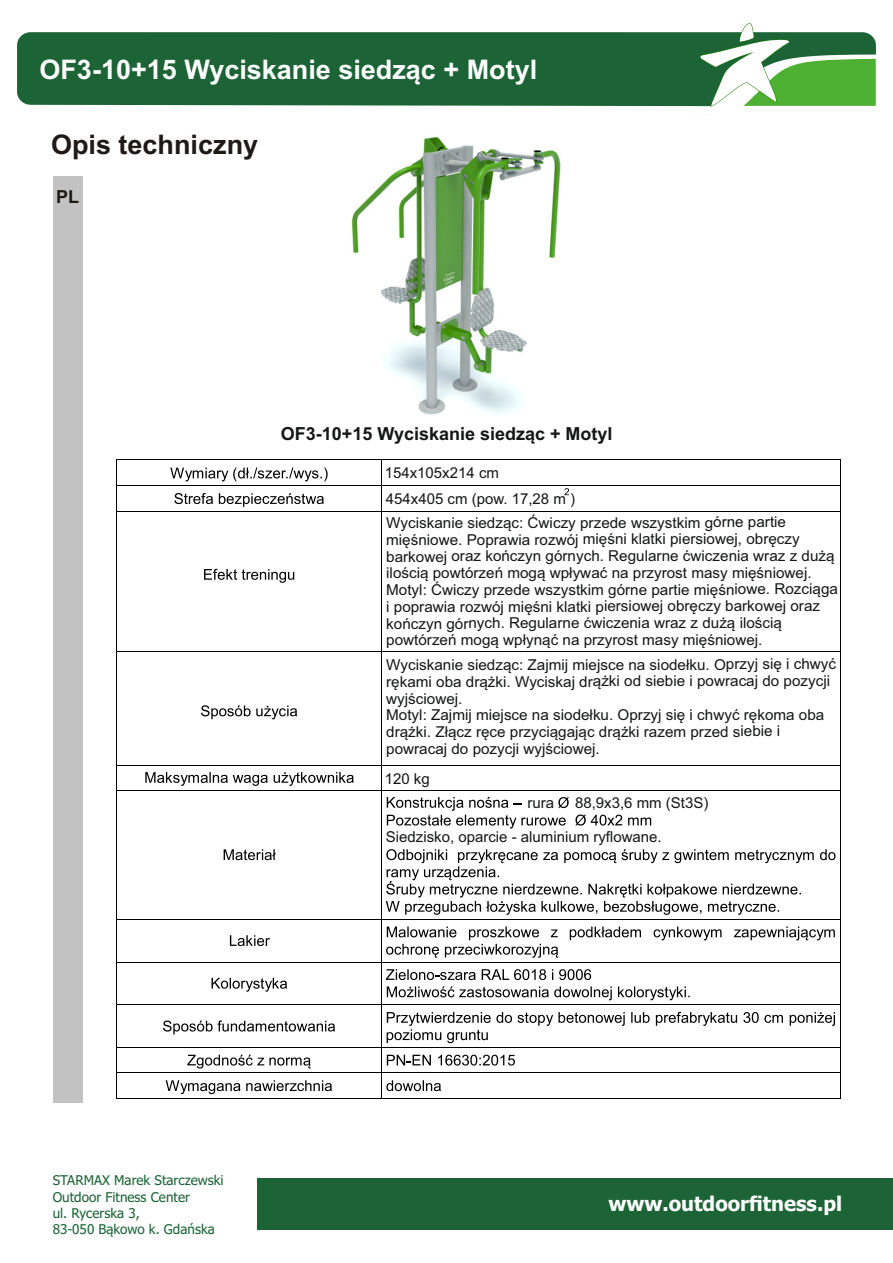
<style>
.page{position:relative;width:893px;height:1263px;background:#fff}
.page>*{position:absolute;margin:0;border:0;box-sizing:border-box;transform-origin:0 0}
.t1{font:700 27px "Arial";color:#fff}
.t2{font:700 27px "Arial";color:#1f1a17}
.t3{font:700 20.25px "Tahoma";color:#fff}
.t4{font:700 18px "Arial";color:#151616}
.t5{font:700 18px "Arial";color:#1f1a17}
.t6{font:15px/16.8px "Arial";color:#151616}
.t7{font:13.5px/16.2px "Tahoma";color:#1c6336}
</style>
<div class="page">
<img style="left:182px;top:136px;width:529px;height:324px">
<div style="left:257px;top:1178px;width:636px;height:52px;background:#1c6336"></div>
<div style="left:53px;top:176px;width:30px;height:927px;background:#c2c2c2"></div>
<svg style="left:170px;top:467px;width:158px;height:14px"></svg>
<hr style="left:117px;top:460px;width:264px;height:1px;background:#000">
<hr style="left:382px;top:460px;width:458px;height:1px;background:#000">
<svg style="left:174px;top:493px;width:150px;height:14px"></svg>
<svg style="left:564px;top:488px;width:5px;height:7px"></svg>
<hr style="left:117px;top:486px;width:264px;height:1px;background:#000">
<hr style="left:382px;top:486px;width:458px;height:1px;background:#000">
<svg style="left:204px;top:569px;width:90px;height:14px"></svg>
<hr style="left:117px;top:511px;width:264px;height:1px;background:#000">
<svg style="left:381px;top:460px;width:1px;height:55px"></svg>
<hr style="left:382px;top:511px;width:458px;height:1px;background:#000">
<svg style="left:840px;top:460px;width:1px;height:55px"></svg>
<hr style="left:117px;top:515px;width:1px;height:153px;background:#000">
<hr style="left:381px;top:515px;width:1px;height:154px;background:#000">
<hr style="left:840px;top:515px;width:1px;height:153px;background:#000">
<svg style="left:201px;top:705px;width:96px;height:14px"></svg>
<hr style="left:117px;top:652px;width:264px;height:1px;background:#000">
<hr style="left:382px;top:652px;width:458px;height:1px;background:#000">
<hr style="left:117px;top:648px;width:1px;height:185px;background:#000">
<hr style="left:381px;top:648px;width:1px;height:185px;background:#000">
<hr style="left:840px;top:648px;width:1px;height:185px;background:#000">
<svg style="left:145px;top:772px;width:209px;height:14px"></svg>
<hr style="left:117px;top:765px;width:264px;height:1px;background:#000">
<hr style="left:382px;top:765px;width:458px;height:1px;background:#000">
<svg style="left:224px;top:849px;width:52px;height:11px"></svg>
<svg style="left:117px;top:769px;width:1px;height:25px"></svg>
<hr style="left:117px;top:790px;width:264px;height:1px;background:#000">
<hr style="left:382px;top:790px;width:458px;height:1px;background:#000">
<hr style="left:117px;top:794px;width:1px;height:125px;background:#000">
<hr style="left:381px;top:794px;width:1px;height:125px;background:#000">
<hr style="left:840px;top:794px;width:1px;height:125px;background:#000">
<svg style="left:230px;top:935px;width:40px;height:11px"></svg>
<hr style="left:117px;top:919px;width:264px;height:1px;background:#000">
<hr style="left:117px;top:923px;width:1px;height:39px;background:#000">
<svg style="left:212px;top:978px;width:75px;height:14px"></svg>
<hr style="left:117px;top:962px;width:264px;height:1px;background:#000">
<svg style="left:381px;top:849px;width:460px;height:131px"></svg>
<hr style="left:117px;top:966px;width:1px;height:38px;background:#000">
<hr style="left:381px;top:966px;width:1px;height:38px;background:#000">
<hr style="left:840px;top:966px;width:1px;height:38px;background:#000">
<svg style="left:163px;top:1020px;width:172px;height:14px"></svg>
<hr style="left:117px;top:1004px;width:264px;height:1px;background:#000">
<hr style="left:117px;top:1009px;width:1px;height:38px;background:#000">
<svg style="left:187px;top:1055px;width:124px;height:13px"></svg>
<hr style="left:117px;top:1047px;width:264px;height:1px;background:#000">
<svg style="left:166px;top:1080px;width:166px;height:14px"></svg>
<hr style="left:117px;top:1073px;width:264px;height:1px;background:#000">
<hr style="left:117px;top:1098px;width:264px;height:1px;background:#000">
<svg style="left:381px;top:986px;width:460px;height:113px"></svg>
<div style="left:17px;top:32px;width:682px;height:74px;background:#1c6336"></div>
<svg style="left:699px;top:23px;width:177px;height:84px"></svg>
<svg style="left:386px;top:796px;width:265px;height:32px"></svg>
<h1 class="t1" style="left:39px;top:59px;width:499px">OF3-10+15 Wyciskanie siedząc + Motyl</h1>
<h1 class="t2" style="left:51px;top:134px;width:209px">Opis techniczny</h1>
<p class="t5" style="left:56px;top:190px;width:25px">PL</p>
<p class="t4" style="left:281px;top:426px;width:333px">OF3-10+15 Wyciskanie siedząc + Motyl</p>
<p class="t6" style="left:385px;top:466px;width:116px">154x105x214 cm</p>
<p class="t6" style="left:386px;top:515px;width:453px">Wyciskanie siedząc: Ćwiczy przede wszystkim górne partie mięśniowe. Poprawia rozwój mięśni klatki piersiowej, obręczy barkowej oraz kończyn górnych. Regularne ćwiczenia wraz z dużą ilością powtórzeń mogą wpływać na przyrost masy mięśniowej.<br>Motyl: Ćwiczy przede wszystkim górne partie mięśniowe. Rozciąga i poprawia rozwój mięśni klatki piersiowej obręczy barkowej oraz kończyn górnych. Regularne ćwiczenia wraz z dużą ilością powtórzeń mogą wpłynąć na przyrost masy mięśniowej.</p>
<p class="t6" style="left:386px;top:657px;width:451px">Wyciskanie siedząc: Zajmij miejsce na siodełku. Oprzyj się i chwyć rękami oba drążki. Wyciskaj drążki od siebie i powracaj do pozycji wyjściowej.<br>Motyl: Zajmij miejsce na siodełku. Oprzyj się i chwyć rękoma oba drążki. Złącz ręce przyciągając drążki razem przed siebie i powracaj do pozycji wyjściowej.</p>
<p class="t6" style="left:385px;top:771px;width:47px">120 kg</p>
<p class="t6" style="left:386px;top:491px;width:191px">454x405 cm (pow. 17,28 m )</p>
<p class="t6" style="left:527px;top:795px;width:28px">rura</p>
<p class="t6" style="left:575px;top:795px;width:135px">88,9x3,6 mm (St3S)</p>
<p class="t6" style="left:386px;top:830px;width:277px">Siedzisko, oparcie - aluminium ryflowane.</p>
<p class="t7" style="left:53px;top:1173px;width:172px">STARMAX Marek Starczewski<br>Outdoor Fitness Center<br>ul. Rycerska 3,<br>83-050 Bąkowo k. Gdańska</p>
<h2 class="t3" style="left:608px;top:1196px;width:235px">www.outdoorfitness.pl</h2>
</div>
